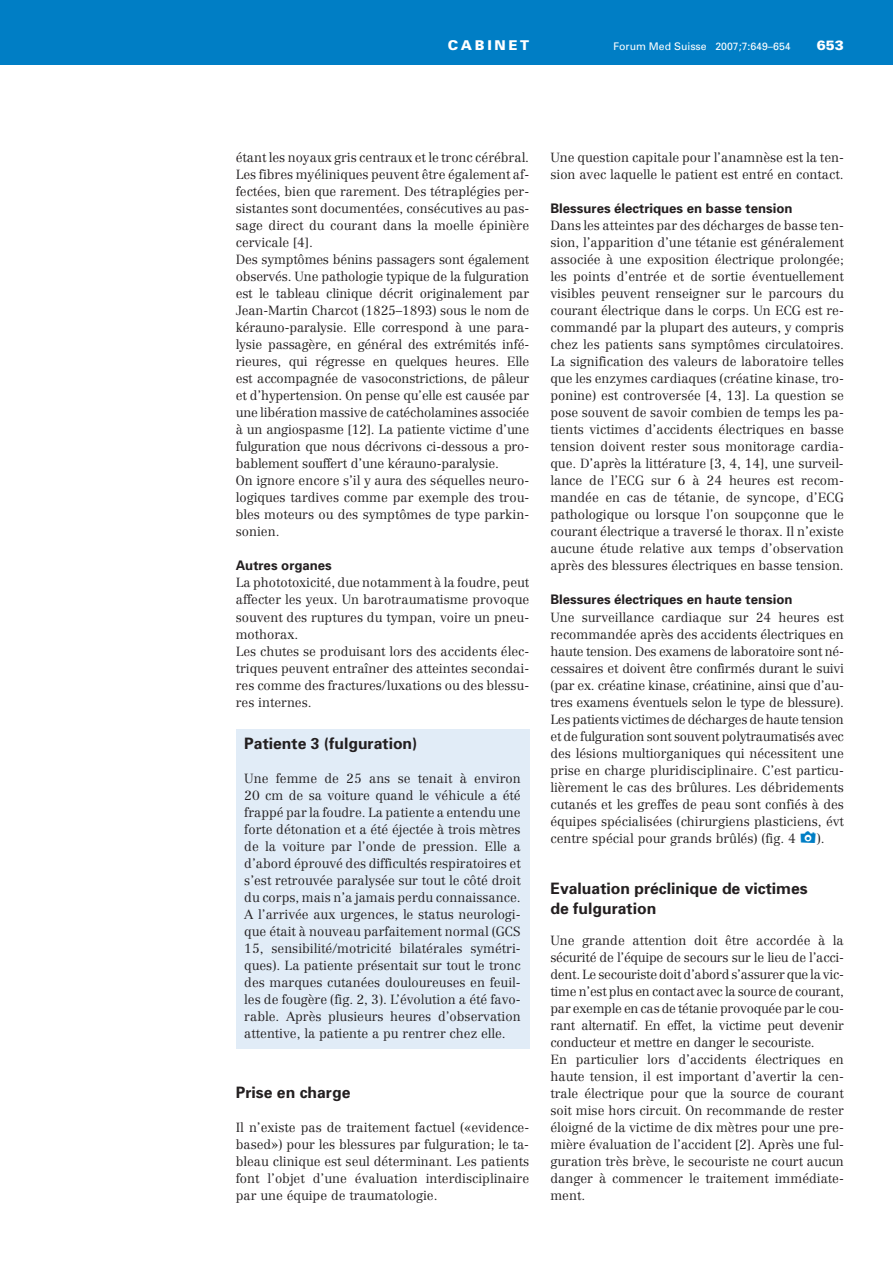
<style>
.page{position:relative;width:893px;height:1263px;background:#fff}
.page>*{position:absolute;margin:0;border:0;box-sizing:border-box;transform-origin:0 0}
.t1{font:700 15.75px/20px "Univers";color:#231f20}
.t2{font:900 13.5px "Univers";letter-spacing:.2em;color:#fff}
.t3{font:700 13.2px "Univers";color:#231f20}
.t4{font:300 13.05px/17px "Centennial";color:#231f20}
.t5{font:10.5px "Univers";color:#fff}
</style>
<div class="page">
<div style="left:0;top:0;width:893px;height:64px;background:#007ec5"></div>
<div style="left:236px;top:729px;width:293px;height:320px;background:#e1ecf7"></div>
<p class="t2" style="left:448px;top:40px;width:83px">CABINET</p>
<p class="t5" style="left:613px;top:42px;width:179px">Forum Med Suisse 2007;7:649–654</p>
<p class="t2" style="left:817px;top:40px;width:29px">653</p>
<p class="t4" style="left:236px;top:150px;width:295px">étant les noyaux gris centraux et le tronc cérébral.<br>Les fibres myéliniques peuvent être également af&shy;fectées, bien que rarement. Des tétraplégies per&shy;sistantes sont documentées, consécutives au pas&shy;sage direct du courant dans la moelle épinière cervicale [4].<br>Des symptômes bénins passagers sont également observés. Une pathologie typique de la fulguration est le tableau clinique décrit originalement par Jean-Martin Charcot (1825–1893) sous le nom de kérauno-paralysie. Elle correspond à une para&shy;lysie passagère, en général des extrémités infé&shy;rieures, qui régresse en quelques heures. Elle est accompagnée de vasoconstrictions, de pâleur et d’hypertension. On pense qu’elle est causée par une libération massive de catécholamines associée à un angiospasme [12]. La patiente victime d’une fulguration que nous décrivons ci-dessous a pro&shy;bablement souffert d’une kérauno-paralysie.<br>On ignore encore s’il y aura des séquelles neuro&shy;logiques tardives comme par exemple des trou&shy;bles moteurs ou des symptômes de type parkin&shy;sonien.</p>
<p class="t3" style="left:236px;top:561px;width:98px">Autres organes</p>
<p class="t4" style="left:236px;top:575px;width:295px">La phototoxicité, due notamment à la foudre, peut affecter les yeux. Un barotraumatisme provoque souvent des ruptures du tympan, voire un pneu&shy;mothorax.<br>Les chutes se produisant lors des accidents élec&shy;triques peuvent entraîner des atteintes secondai&shy;res comme des fractures/luxations ou des blessu&shy;res internes.</p>
<p class="t1" style="left:244px;top:734px;width:175px">Patiente 3 (fulguration)</p>
<p class="t4" style="left:244px;top:771px;width:278px;text-align:justify">Une femme de 25 ans se tenait à environ 20 cm de sa voiture quand le véhicule a été frappé par la foudre. La patiente a entendu une forte détonation et a été éjectée à trois mètres de la voiture par l’onde de pression. Elle a d’abord éprouvé des difficultés respiratoires et s’est retrouvée paralysée sur tout le côté droit du corps, mais n’a jamais perdu connaissance.<br>A l’arrivée aux urgences, le status neurologi&shy;que était à nouveau parfaitement normal (GCS 15, sensibilité/motricité bilatérales symétri&shy;ques). La patiente présentait sur tout le tronc des marques cutanées douloureuses en feuil&shy;les de fougère (fig. 2, 3). L’évolution a été favo&shy;rable. Après plusieurs heures d’observation attentive, la patiente a pu rentrer chez elle.</p>
<p class="t1" style="left:236px;top:1083px;width:116px">Prise en charge</p>
<p class="t4" style="left:236px;top:1120px;width:295px;text-align:justify">Il n’existe pas de traitement factuel («evidence&shy;based») pour les blessures par fulguration; le ta&shy;bleau clinique est seul déterminant. Les patients font l’objet d’une évaluation interdisciplinaire par une équipe de traumatologie.</p>
<p class="t4" style="left:550px;top:150px;width:295px">Une question capitale pour l’anamnèse est la ten&shy;sion avec laquelle le patient est entré en contact.</p>
<p class="t3" style="left:550px;top:203px;width:244px">Blessures électriques en basse tension</p>
<p class="t4" style="left:550px;top:218px;width:295px;text-align:justify">Dans les atteintes par des décharges de basse ten&shy;sion, l’apparition d’une tétanie est généralement associée à une exposition électrique prolongée; les points d’entrée et de sortie éventuellement visibles peuvent renseigner sur le parcours du courant électrique dans le corps. Un ECG est re&shy;commandé par la plupart des auteurs, y compris chez les patients sans symptômes circulatoires.<br>La signification des valeurs de laboratoire telles que les enzymes cardiaques (créatine kinase, tro&shy;ponine) est controversée [4, 13]. La question se pose souvent de savoir combien de temps les pa&shy;tients victimes d’accidents électriques en basse tension doivent rester sous monitorage cardia&shy;que. D’après la littérature [3, 4, 14], une surveil&shy;lance de l’ECG sur 6 à 24 heures est recom&shy;mandée en cas de tétanie, de syncope, d’ECG pathologique ou lorsque l’on soupçonne que le courant électrique a traversé le thorax. Il n’existe aucune étude relative aux temps d’observation après des blessures électriques en basse tension.</p>
<p class="t3" style="left:550px;top:595px;width:244px">Blessures électriques en haute tension</p>
<p class="t4" style="left:550px;top:609px;width:295px;text-align:justify">Une surveillance cardiaque sur 24 heures est recommandée après des accidents électriques en haute tension. Des examens de laboratoire sont né&shy;cessaires et doivent être confirmés durant le suivi (par ex. créatine kinase, créatinine, ainsi que d’au&shy;tres examens éventuels selon le type de blessure).<br>Les patients victimes de décharges de haute tension et de fulguration sont souvent polytraumatisés avec des lésions multiorganiques qui nécessitent une prise en charge pluridisciplinaire. C’est particu&shy;lièrement le cas des brûlures. Les débridements cutanés et les greffes de peau sont confiés à des équipes spécialisées (chirurgiens plasticiens, évt centre spécial pour grands brûlés) (fig. 4</p>
<p class="t4" style="left:817px;top:831px;width:9px">).</p>
<p class="t1" style="left:550px;top:879px;width:259px">Evaluation préclinique de victimes de fulguration</p>
<p class="t4" style="left:550px;top:933px;width:295px">Une grande attention doit être accordée à la sécurité de l’équipe de secours sur le lieu de l’acci&shy;dent. Le secouriste doit d’abord s’assurer que la vic&shy;time n’est plus en contact avec la source de courant, par exemple en cas de tétanie provoquée par le cou&shy;rant alternatif. En effet, la victime peut devenir conducteur et mettre en danger le secouriste.<br>En particulier lors d’accidents électriques en haute tension, il est important d’avertir la cen&shy;trale électrique pour que la source de courant soit mise hors circuit. On recommande de rester éloigné de la victime de dix mètres pour une pre&shy;mière évaluation de l’accident [2]. Après une ful&shy;guration très brève, le secouriste ne court aucun danger à commencer le traitement immédiate&shy;ment.</p>
</div>
